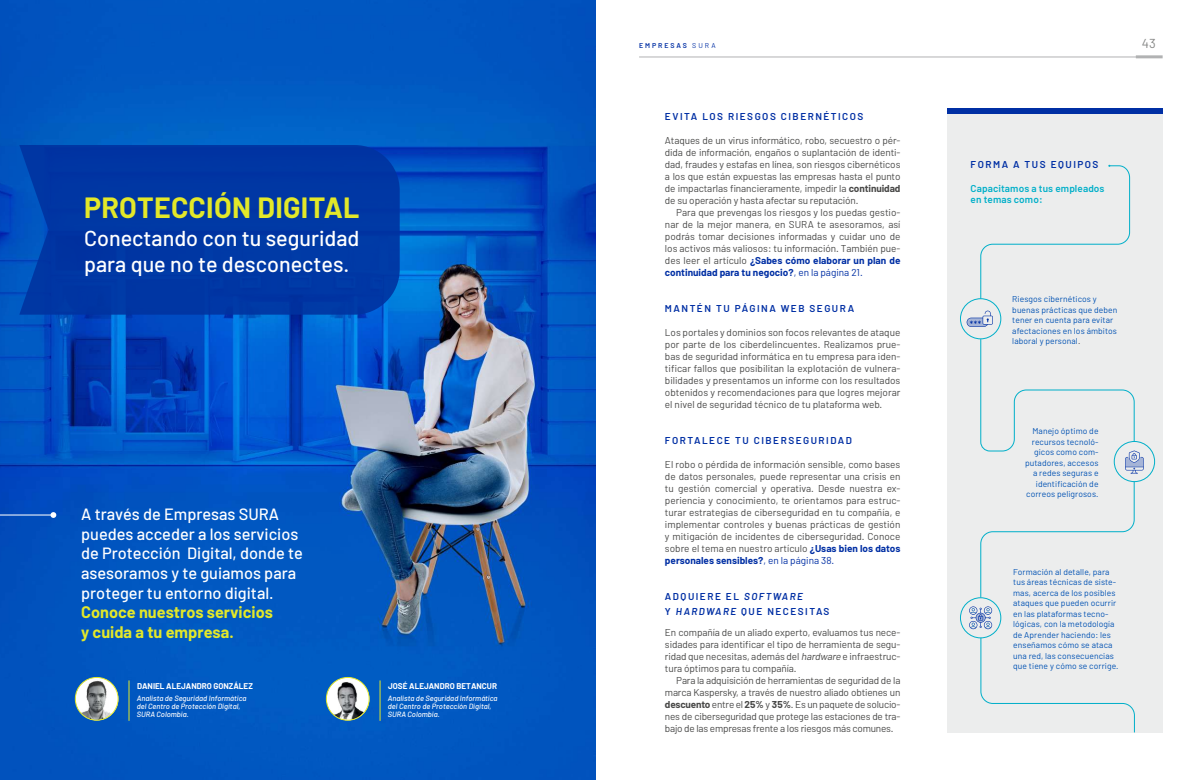
<style>
.page{position:relative;width:1191px;height:780px;background:#fff}
.page>*{position:absolute;margin:0;border:0;box-sizing:border-box;transform-origin:0 0}
.t1{font:700 28.6px "Barlow";letter-spacing:.01em;color:#e3e829}
.t2{font:500 21.5px/25.8px "Barlow";color:#fff}
.t3{font:500 16.3px/19.5px "Barlow";color:#fff}
.t4{font:700 16.3px/19.5px "Barlow";color:#e3e829}
.t5{font:13px "Barlow";color:#868786}
.t6{font:10px/12px "Barlow";letter-spacing:-.01em;color:#484847;text-align:justify}
.t7{font:600 10px/15px "Barlow";letter-spacing:.15em;color:#002fa4}
.t8{font:600 10px/10.5px "Barlow";letter-spacing:.01em;color:#00afc9}
.t9{font:8.5px/10.5px "Barlow";letter-spacing:.01em;color:#0051b3}
.t10{font:700 8.1px "Barlow";color:#fff}
.t11{font:italic 500 7.6px/8.2px "Barlow";color:#fff}
.t12{font:600 7px "Barlow";letter-spacing:.28em;color:#002fa4}
.s1{font-weight:400}
.s2{font-weight:700}
.s3{font-weight:700;color:#002fa4}
.s4{color:#002fa4}
.s5{font-style:italic}
.s6{color:#484847}
</style>
<div class="page">
<div style="left:947px;top:108px;width:215px;height:624px;background:#eceded"></div>
<div style="left:947px;top:108px;width:215px;height:5px;background:#002fa4"></div>
<hr style="left:639px;top:57px;width:522px;height:1px;background:#b1b2b3">
<hr style="left:1135px;top:55px;width:27px;height:3px;background:#b1b2b3">
<svg style="left:980px;top:165px;width:150px;height:134px"></svg>
<div style="left:960px;top:298px;width:41px;height:41px;border:1px solid #00afc9;border-radius:50%"></div>
<div style="left:960px;top:597px;width:41px;height:41px;border:1px solid #00afc9;border-radius:50%"></div>
<div style="left:1114px;top:441px;width:40px;height:41px;border:1px solid #00afc9;border-radius:50%"></div>
<svg style="left:980px;top:481px;width:154px;height:117px"></svg>
<svg style="left:980px;top:637px;width:155px;height:96px"></svg>
<svg style="left:980px;top:338px;width:163px;height:136px"></svg>
<svg style="left:966px;top:310px;width:27px;height:17px"></svg>
<svg style="left:969px;top:606px;width:23px;height:23px"></svg>
<img style="left:0;top:0;width:595px;height:780px">
<div style="left:19px;top:145px;width:381px;height:169px;background:#0037a3"></div>
<hr style="left:0;top:514px;width:53px;height:1px;background:#fff">
<svg style="left:50px;top:512px;width:6px;height:6px"></svg>
<img style="left:76px;top:679px;width:41px;height:41px">
<div style="left:75px;top:677px;width:43px;height:43px;border:1px solid #e3e829;border-radius:50%"></div>
<hr style="left:129px;top:680px;width:1px;height:40px;background:#e3e829">
<img style="left:327px;top:679px;width:41px;height:40px">
<div style="left:326px;top:677px;width:43px;height:43px;border:1px solid #e3e829;border-radius:50%"></div>
<hr style="left:380px;top:680px;width:1px;height:40px;background:#e3e829">
<h1 class="t1" style="left:84px;top:186px;width:277px">PROTECCIÓN DIGITAL</h1>
<h2 class="t2" style="left:84px;top:223px;width:277px">Conectando con tu seguridad para que no te desconectes.</h2>
<h3 class="t3" style="left:81px;top:503px;width:223px">A través de Empresas SURA puedes acceder a los servicios de Protección Digital, donde te asesoramos y te guiamos para proteger tu entorno digital.</h3>
<h3 class="t4" style="left:81px;top:601px;width:193px">Conoce nuestros servicios y cuida a tu empresa.</h3>
<p class="t10" style="left:137px;top:680px;width:117px">DANIEL ALEJANDRO GONZÁLEZ</p>
<p class="t11" style="left:137px;top:693px;width:111px">Analista de Seguridad Informática del Centro de Protección Digital,<br>SURA Colombia.</p>
<p class="t10" style="left:388px;top:680px;width:110px">JOSÉ ALEJANDRO BETANCUR</p>
<p class="t11" style="left:388px;top:693px;width:111px">Analista de Seguridad Informática del Centro de Protección Digital,<br>SURA Colombia.</p>
<p class="t12" style="left:639px;top:41px;width:78px">EMPRESAS <span class="s1">SURA</span></p>
<h3 class="t5" style="left:1141px;top:35px;width:16px">43</h3>
<p class="t7" style="left:665px;top:109px;width:200px">EVITA LOS RIESGOS CIBERNÉTICOS</p>
<p class="t6" style="left:665px;top:134px;width:237px">Ataques de un virus informático, robo, secuestro o pér&shy;dida de información, engaños o suplantación de identi&shy;dad, fraudes y estafas en línea, son riesgos cibernéticos a los que están expuestas las empresas hasta el punto de impactarlas financieramente, impedir la <span class="s2">continuidad </span>de su operación y hasta afectar su reputación.</p>
<p class="t6" style="left:665px;top:206px;width:237px;text-indent:11px">Para que prevengas los riesgos y los puedas gestio&shy;nar de la mejor manera, en SURA te asesoramos, así podrás tomar decisiones informadas y cuidar uno de los activos más valiosos: tu información. También pue&shy;des leer el artículo <span class="s3">¿Sabes cómo elaborar un plan de continuidad para tu negocio?</span><span class="s4">, en la página 21.</span></p>
<p class="t7" style="left:665px;top:300px;width:191px">MANTÉN TU PÁGINA WEB SEGURA</p>
<p class="t6" style="left:665px;top:326px;width:237px">Los portales y dominios son focos relevantes de ataque por parte de los ciberdelincuentes. Realizamos prue&shy;bas de seguridad informática en tu empresa para iden&shy;tificar fallos que posibilitan la explotación de vulnera&shy;bilidades y presentamos un informe con los resultados obtenidos y recomendaciones para que logres mejorar el nivel de seguridad técnico de tu plataforma web.</p>
<p class="t7" style="left:665px;top:432px;width:188px">FORTALECE TU CIBERSEGURIDAD</p>
<p class="t6" style="left:665px;top:458px;width:237px">El robo o pérdida de información sensible, como bases de datos personales, puede representar una crisis en tu gestión comercial y operativa. Desde nuestra ex&shy;periencia y conocimiento, te orientamos para estruc&shy;turar estrategias de ciberseguridad en tu compañía, e implementar controles y buenas prácticas de gestión y mitigación de incidentes de ciberseguridad. Conoce sobre el tema en nuestro artículo <span class="s3">¿Usas bien los datos personales sensibles?</span><span class="s4">, en la página 38.</span></p>
<p class="t7" style="left:665px;top:588px;width:166px">ADQUIERE EL <span class="s5">SOFTWARE<br></span>Y <span class="s5">HARDWARE</span> QUE NECESITAS</p>
<p class="t6" style="left:665px;top:626px;width:237px">En compañía de un aliado experto, evaluamos tus nece&shy;sidades para identificar el tipo de herramienta de segu&shy;ridad que necesitas, además del <span class="s5">hardware</span> e infraestruc&shy;tura óptimos para tu compañía.</p>
<p class="t6" style="left:665px;top:674px;width:237px;text-indent:11px">Para la adquisición de herramientas de seguridad de la marca Kaspersky, a través de nuestro aliado obtienes un <span class="s2">descuento</span> entre el <span class="s2">25%</span> y <span class="s2">35%</span>. Es un paquete de solucio&shy;nes de ciberseguridad que protege las estaciones de tra&shy;bajo de las empresas frente a los riesgos más comunes.</p>
<p class="t7" style="left:970px;top:157px;width:129px">FORMA A TUS EQUIPOS</p>
<p class="t8" style="left:970px;top:183px;width:135px">Capacitamos a tus empleados en temas como:</p>
<p class="t9" style="left:1012px;top:293px;width:107px">Riesgos cibernéticos y buenas prácticas que deben tener en cuenta para evitar afectaciones en los ámbitos laboral y personal<span class="s6">.</span></p>
<p class="t9" style="left:1025px;top:425px;width:75px;text-align:right">Manejo óptimo de recursos tecnoló&shy;gicos como com&shy;putadores, accesos a redes seguras e identificación de correos peligrosos.</p>
<p class="t9" style="left:1013px;top:566px;width:107px">Formación al detalle, para tus áreas técnicas de siste&shy;mas, acerca de los posibles ataques que pueden ocurrir en las plataformas tecno&shy;lógicas, con la metodología de Aprender haciendo: les enseñamos cómo se ataca una red, las consecuencias que tiene y cómo se corrige.</p>
</div>
